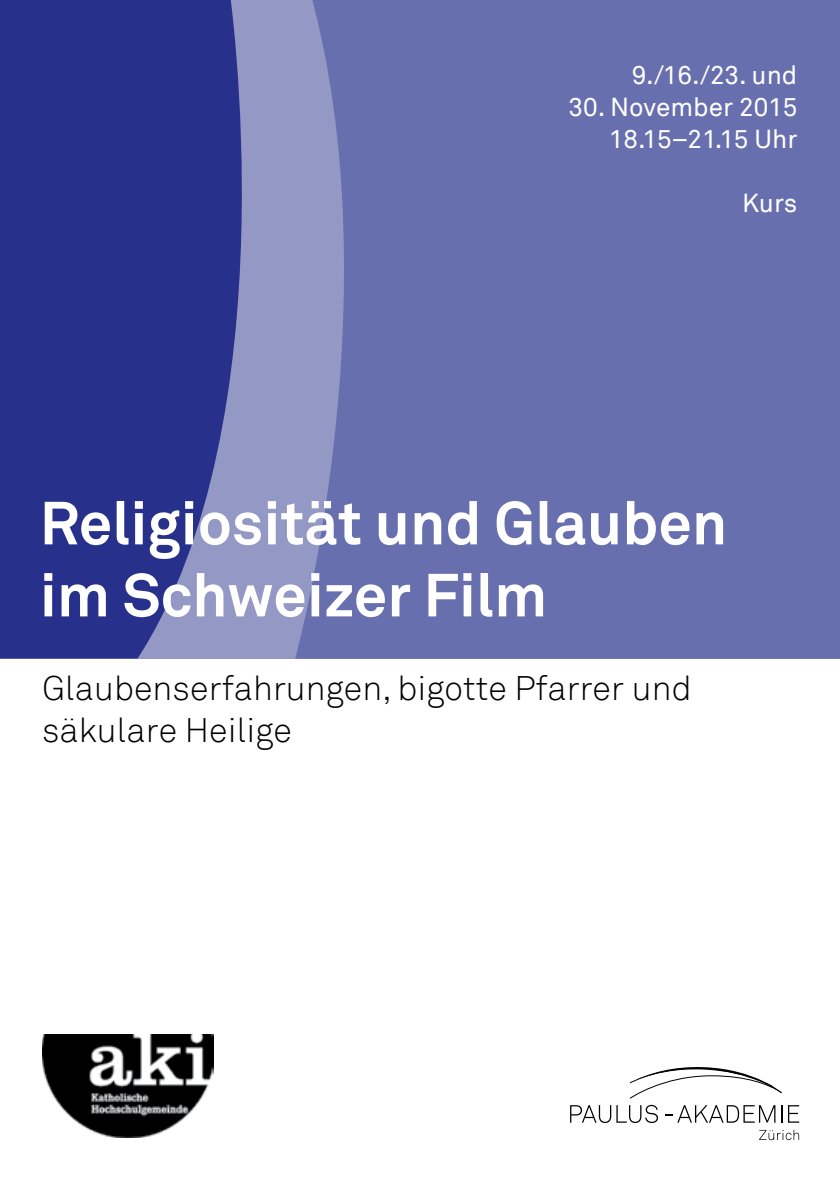
<style>
.page{position:relative;width:840px;height:1191px;background:#fff}
.page>*{position:absolute;margin:0;border:0;box-sizing:border-box;transform-origin:0 0}
.t1{font:700 60px/72px "Akkurat";color:#fff}
.t2{font:300 34px/42px "Akkurat";letter-spacing:.005em;color:#000}
.t3{font:26px/32px "Akkurat";color:#fff;text-align:right}
</style>
<div class="page">
<svg style="left:0;top:0;width:291px;height:659px;background:#414a99"></svg>
<svg style="left:759px;top:1129px;width:39px;height:11px"></svg>
<svg style="left:570px;top:1104px;width:87px;height:19px"></svg>
<svg style="left:665px;top:1105px;width:111px;height:17px"></svg>
<svg style="left:788px;top:1105px;width:10px;height:17px"></svg>
<svg style="left:629px;top:1067px;width:152px;height:31px"></svg>
<div style="left:295px;top:0;width:544px;height:658px;background:#686fae"></div>
<img style="left:43px;top:1034px;width:171px;height:103px">
<p class="t3" style="left:631px;top:60px;width:167px">9./16./23. und</p>
<p class="t3" style="left:568px;top:92px;width:230px">30. November 2015<br>18.15–21.15 Uhr</p>
<p class="t3" style="left:741px;top:188px;width:57px">Kurs</p>
<h1 class="t1" style="left:40px;top:487px;width:688px">Religiosität und Glauben im Schweizer Film</h1>
<p class="t2" style="left:42px;top:668px;width:650px">Glaubenserfahrungen, bigotte Pfarrer und säkulare Heilige</p>
</div>
